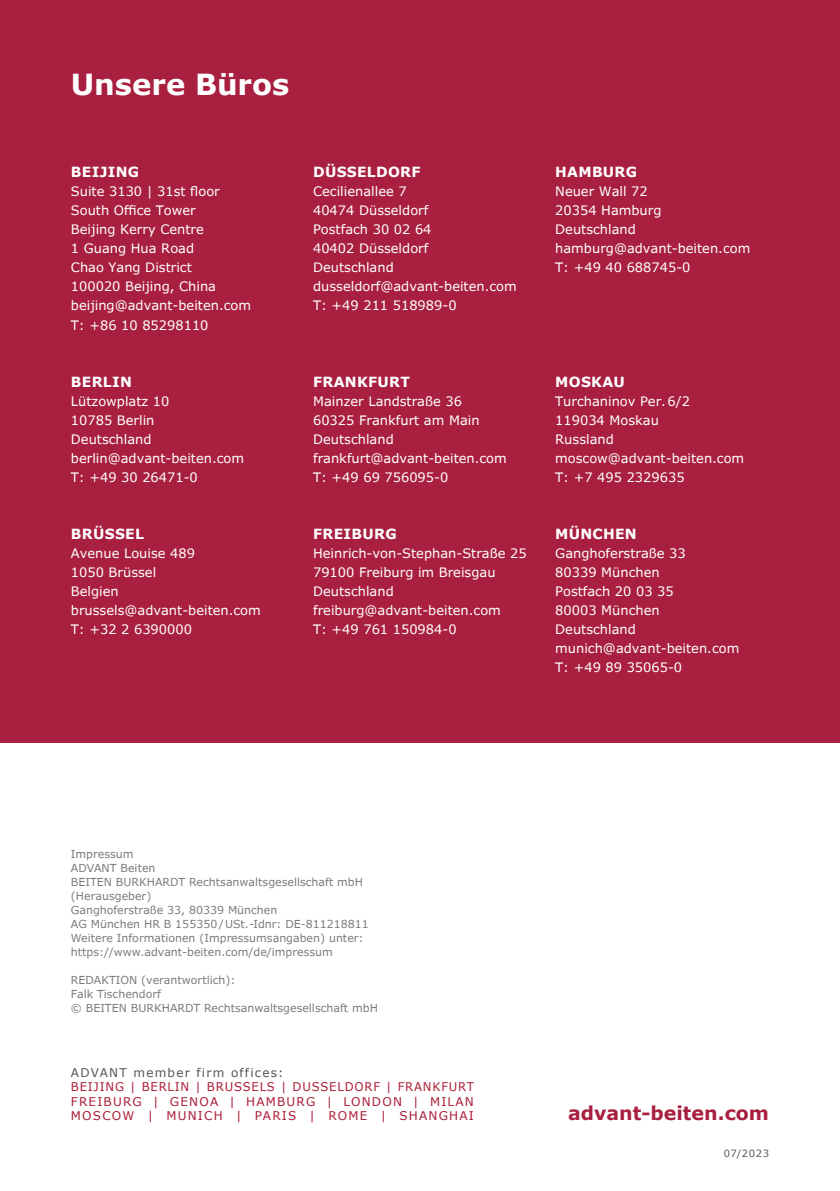
<style>
.page{position:relative;width:840px;height:1191px;background:#fff}
.page>*{position:absolute;margin:0;border:0;box-sizing:border-box;transform-origin:0 0}
.Intro_Text_Verdana_1{font:700 29px "Verdana Pro";color:#fff}
.t1{font:700 19px "Verdana";color:#a81f40}
.Fliesstext_6_5pt_lib{font:700 14px "Verdana Pro";letter-spacing:.02em;color:#fff}
.Fliesstext_6_5pt_lib-2{font:13px/19px "Verdana Pro";color:#fff}
.Standorte_Versal_6pt{font:12px "Verdana";letter-spacing:.1em;color:#ab1d36}
.Standorte_Versal_6pt-2{font:12px "Verdana";letter-spacing:.07em;color:#ab1d36}
.Member_offices_6pt{font:12px "Verdana";letter-spacing:.1em;color:#53565a}
.Impressum_5_5pt{font:11px "Verdana Pro";color:#7a7c7f}
.Adresse_Standorte{font:10px "Verdana Pro";letter-spacing:.05em;color:#5a5a5d}
</style>
<div class="page">
<div style="left:0;top:0;width:839px;height:742px;background:#a81f40"></div>
<p class="Intro_Text_Verdana_1" style="left:71px;top:65px;width:219px">Наши офисы</p>
<p class="Intro_Text_Verdana_1" style="left:71px;top:65px;width:220px">Unsere Büros</p>
<p class="Fliesstext_6_5pt_lib" style="left:71px;top:163px;width:70px">BEIJING</p>
<p class="Fliesstext_6_5pt_lib-2" style="left:71px;top:182px;width:150px">Suite 3130 | 31st floor</p>
<p class="Fliesstext_6_5pt_lib-2" style="left:71px;top:201px;width:126px">South Office Tower</p>
<p class="Fliesstext_6_5pt_lib-2" style="left:71px;top:220px;width:134px">Beijing Kerry Centre<br>1 Guang Hua Road</p>
<p class="Fliesstext_6_5pt_lib-2" style="left:71px;top:258px;width:146px">Chao Yang District<br>100020 Beijing, China</p>
<p class="Fliesstext_6_5pt_lib-2" style="left:71px;top:296px;width:181px">beijing@advant-beiten.com</p>
<p class="Fliesstext_6_5pt_lib-2" style="left:71px;top:315px;width:139px">T: +86 10 85298110</p>
<p class="Fliesstext_6_5pt_lib" style="left:71px;top:372px;width:62px">BERLIN</p>
<p class="Fliesstext_6_5pt_lib-2" style="left:71px;top:391px;width:100px">Lützowplatz 10</p>
<p class="Fliesstext_6_5pt_lib-2" style="left:71px;top:410px;width:85px">10785 Berlin</p>
<p class="Fliesstext_6_5pt_lib-2" style="left:71px;top:429px;width:82px">Deutschland</p>
<p class="Fliesstext_6_5pt_lib-2" style="left:71px;top:448px;width:174px">berlin@advant-beiten.com</p>
<p class="Fliesstext_6_5pt_lib-2" style="left:71px;top:467px;width:128px">T: +49 30 26471-0</p>
<p class="Fliesstext_6_5pt_lib" style="left:71px;top:524px;width:75px">BRÜSSEL</p>
<p class="Fliesstext_6_5pt_lib-2" style="left:71px;top:543px;width:125px">Avenue Louise 489<br>1050 Brüssel</p>
<p class="Fliesstext_6_5pt_lib-2" style="left:71px;top:581px;width:191px">Belgien brussels@advant-beiten.com</p>
<p class="Fliesstext_6_5pt_lib-2" style="left:71px;top:619px;width:122px">T: +32 2 6390000</p>
<p class="Fliesstext_6_5pt_lib" style="left:313px;top:163px;width:109px">DÜSSELDORF</p>
<p class="Fliesstext_6_5pt_lib-2" style="left:313px;top:182px;width:117px">Cecilienallee 7<br>40474 Düsseldorf</p>
<p class="Fliesstext_6_5pt_lib-2" style="left:313px;top:220px;width:120px">Postfach 30 02 64<br>40402 Düsseldorf</p>
<p class="Fliesstext_6_5pt_lib-2" style="left:313px;top:258px;width:82px">Deutschland</p>
<p class="Fliesstext_6_5pt_lib-2" style="left:313px;top:277px;width:205px">dusseldorf@advant-beiten.com</p>
<p class="Fliesstext_6_5pt_lib-2" style="left:313px;top:296px;width:145px">T: +49 211 518989-0</p>
<p class="Fliesstext_6_5pt_lib" style="left:313px;top:372px;width:98px">FRANKFURT</p>
<p class="Fliesstext_6_5pt_lib-2" style="left:313px;top:391px;width:168px">Mainzer Landstraße 36<br>60325 Frankfurt am Main</p>
<p class="Fliesstext_6_5pt_lib-2" style="left:313px;top:429px;width:82px">Deutschland</p>
<p class="Fliesstext_6_5pt_lib-2" style="left:313px;top:448px;width:195px">frankfurt@advant-beiten.com</p>
<p class="Fliesstext_6_5pt_lib-2" style="left:313px;top:467px;width:137px">T: +49 69 756095-0</p>
<p class="Fliesstext_6_5pt_lib" style="left:313px;top:524px;width:85px">FREIBURG</p>
<p class="Fliesstext_6_5pt_lib-2" style="left:313px;top:543px;width:215px">Heinrich-von-Stephan-Straße 25<br>79100 Freiburg im Breisgau</p>
<p class="Fliesstext_6_5pt_lib-2" style="left:313px;top:581px;width:82px">Deutschland</p>
<p class="Fliesstext_6_5pt_lib-2" style="left:313px;top:600px;width:189px">freiburg@advant-beiten.com</p>
<p class="Fliesstext_6_5pt_lib-2" style="left:313px;top:619px;width:145px">T: +49 761 150984-0</p>
<p class="Fliesstext_6_5pt_lib" style="left:555px;top:163px;width:83px">HAMBURG</p>
<p class="Fliesstext_6_5pt_lib-2" style="left:555px;top:182px;width:108px">Neuer Wall 72<br>20354 Hamburg</p>
<p class="Fliesstext_6_5pt_lib-2" style="left:555px;top:220px;width:82px">Deutschland</p>
<p class="Fliesstext_6_5pt_lib-2" style="left:555px;top:239px;width:196px">hamburg@advant-beiten.com</p>
<p class="Fliesstext_6_5pt_lib-2" style="left:555px;top:258px;width:137px">T: +49 40 688745-0</p>
<p class="Fliesstext_6_5pt_lib" style="left:555px;top:372px;width:71px">MOSKAU</p>
<p class="Fliesstext_6_5pt_lib-2" style="left:555px;top:391px;width:136px">Turchaninov Per.6/2<br>119034 Moskau</p>
<p class="Fliesstext_6_5pt_lib-2" style="left:555px;top:429px;width:60px">Russland</p>
<p class="Fliesstext_6_5pt_lib-2" style="left:555px;top:448px;width:190px">moscow@advant-beiten.com</p>
<p class="Fliesstext_6_5pt_lib-2" style="left:555px;top:467px;width:131px">T: +7 495 2329635</p>
<p class="Fliesstext_6_5pt_lib" style="left:555px;top:524px;width:83px">MÜNCHEN</p>
<p class="Fliesstext_6_5pt_lib-2" style="left:555px;top:543px;width:132px">Ganghoferstraße 33<br>80339 München</p>
<p class="Fliesstext_6_5pt_lib-2" style="left:555px;top:581px;width:120px">Postfach 20 03 35<br>80003 München</p>
<p class="Fliesstext_6_5pt_lib-2" style="left:555px;top:619px;width:82px">Deutschland</p>
<p class="Fliesstext_6_5pt_lib-2" style="left:555px;top:638px;width:185px">munich@advant-beiten.com</p>
<p class="Fliesstext_6_5pt_lib-2" style="left:555px;top:657px;width:128px">T: +49 89 35065-0</p>
<p class="Impressum_5_5pt" style="left:71px;top:847px;width:64px">Impressum</p>
<p class="Impressum_5_5pt" style="left:71px;top:861px;width:86px">ADVANT Beiten</p>
<p class="Impressum_5_5pt" style="left:71px;top:875px;width:293px">BEITEN BURKHARDT Rechtsanwaltsgesellschaft mbH</p>
<p class="Impressum_5_5pt" style="left:71px;top:889px;width:82px">(Herausgeber)</p>
<p class="Impressum_5_5pt" style="left:71px;top:903px;width:208px">Ganghoferstraße 33, 80339 München</p>
<p class="Impressum_5_5pt" style="left:71px;top:917px;width:299px">AG München HR B 155350/USt.-Idnr: DE-811218811</p>
<p class="Impressum_5_5pt" style="left:71px;top:931px;width:294px">Weitere Informationen (Impressumsangaben) unter:</p>
<p class="Impressum_5_5pt" style="left:71px;top:945px;width:263px">https://www.advant-beiten.com/de/impressum</p>
<p class="Impressum_5_5pt" style="left:71px;top:973px;width:166px">REDAKTION (verantwortlich):</p>
<p class="Impressum_5_5pt" style="left:71px;top:987px;width:91px">Falk Tischendorf</p>
<p class="Impressum_5_5pt" style="left:71px;top:1001px;width:308px">© BEITEN BURKHARDT Rechtsanwaltsgesellschaft mbH</p>
<p class="Member_offices_6pt" style="left:71px;top:1064px;width:214px">ADVANT member firm offices:</p>
<p class="Standorte_Versal_6pt-2" style="left:71px;top:1079px;width:404px">BEIJING | BERLIN | BRUSSELS | DUSSELDORF | FRANKFURT</p>
<p class="Standorte_Versal_6pt" style="left:71px;top:1093px;width:404px">FREIBURG | GENOA | HAMBURG | LONDON | MILAN</p>
<p class="Standorte_Versal_6pt" style="left:71px;top:1108px;width:404px">MOSCOW | MUNICH | PARIS | ROME | SHANGHAI</p>
<h2 class="t1" style="left:567px;top:1100px;width:202px">advant-beiten.com</h2>
<p class="Adresse_Standorte" style="left:723px;top:1147px;width:47px">07/2023</p>
</div>
